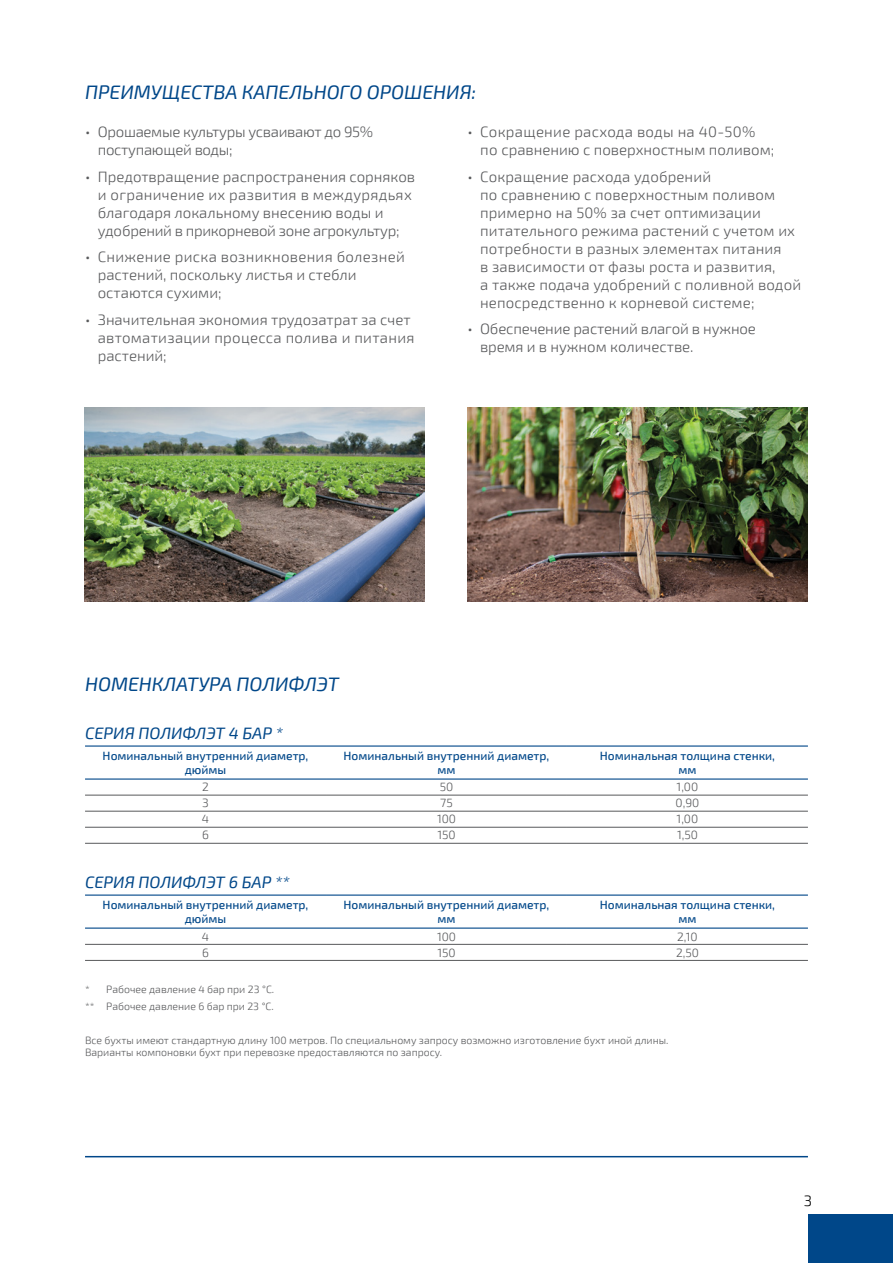
<style>
.page{position:relative;width:893px;height:1263px;background:#fff}
.page>*{position:absolute;margin:0;border:0;box-sizing:border-box;transform-origin:0 0}
.t1{font:italic 19.5px "Exo 2";color:#004789}
.t2{font:italic 16.5px "Exo 2";color:#004789}
.t3{font:300 15px/18px "Exo 2";letter-spacing:.005em;color:#58595b}
.t4{font:300 15px/18px "Exo 2";letter-spacing:-.02em;color:#58595b}
.t5{font:300 15px "Exo 2";color:#000}
.t6{font:500 12px/14.4px "Exo 2";color:#004789;text-align:center}
.t7{font:300 12px "Exo 2";color:#58595b}
.t8{font:300 10.5px/16.8px "Exo 2";color:#58595b}
</style>
<div class="page">
<div style="left:808px;top:1214px;width:85px;height:49px;background:#004789"></div>
<hr style="left:85px;top:1156px;width:723px;height:1px;background:#004789">
<hr style="left:326px;top:827px;width:241px;height:1px;background:#58595b">
<hr style="left:567px;top:827px;width:241px;height:1px;background:#58595b">
<hr style="left:85px;top:843px;width:241px;height:1px;background:#58595b">
<hr style="left:326px;top:843px;width:241px;height:1px;background:#58595b">
<hr style="left:567px;top:843px;width:241px;height:1px;background:#58595b">
<hr style="left:85px;top:745px;width:241px;height:2px;background:#004789">
<hr style="left:326px;top:745px;width:241px;height:2px;background:#004789">
<hr style="left:567px;top:745px;width:241px;height:2px;background:#004789">
<hr style="left:85px;top:778px;width:241px;height:2px;background:#004789">
<hr style="left:326px;top:778px;width:241px;height:2px;background:#004789">
<hr style="left:567px;top:778px;width:241px;height:2px;background:#004789">
<hr style="left:326px;top:811px;width:241px;height:1px;background:#58595b">
<hr style="left:567px;top:811px;width:241px;height:1px;background:#58595b">
<hr style="left:85px;top:811px;width:241px;height:1px;background:#58595b">
<hr style="left:85px;top:827px;width:241px;height:1px;background:#58595b">
<hr style="left:85px;top:795px;width:241px;height:1px;background:#58595b">
<hr style="left:326px;top:795px;width:241px;height:1px;background:#58595b">
<hr style="left:567px;top:795px;width:241px;height:1px;background:#58595b">
<hr style="left:326px;top:944px;width:241px;height:1px;background:#58595b">
<hr style="left:567px;top:944px;width:241px;height:1px;background:#58595b">
<hr style="left:85px;top:960px;width:241px;height:1px;background:#58595b">
<hr style="left:326px;top:960px;width:241px;height:1px;background:#58595b">
<hr style="left:567px;top:960px;width:241px;height:1px;background:#58595b">
<hr style="left:85px;top:894px;width:241px;height:2px;background:#004789">
<hr style="left:326px;top:894px;width:241px;height:2px;background:#004789">
<hr style="left:567px;top:894px;width:241px;height:2px;background:#004789">
<hr style="left:85px;top:927px;width:241px;height:2px;background:#004789">
<hr style="left:326px;top:927px;width:241px;height:2px;background:#004789">
<hr style="left:567px;top:927px;width:241px;height:2px;background:#004789">
<hr style="left:85px;top:944px;width:241px;height:1px;background:#58595b">
<img style="left:84px;top:407px;width:340px;height:194px">
<img style="left:467px;top:407px;width:340px;height:194px">
<h1 class="t1" style="left:85px;top:80px;width:393px">ПРЕИМУЩЕСТВА КАПЕЛЬНОГО ОРОШЕНИЯ:</h1>
<p class="t4" style="left:98px;top:123px;width:277px;text-indent:-13px">• Орошаемые культуры усваивают до 95% поступающей воды;</p>
<p class="t3" style="left:98px;top:168px;width:319px;text-indent:-13px">• Предотвращение распространения сорняков и ограничение их развития в междурядьях благодаря локальному внесению воды и удобрений в прикорневой зоне агрокультур;</p>
<p class="t3" style="left:98px;top:248px;width:309px;text-indent:-13px">• Снижение риска возникновения болезней растений, поскольку листья и стебли остаются сухими;</p>
<p class="t3" style="left:98px;top:311px;width:318px;text-indent:-13px">• Значительная экономия трудозатрат за счет автоматизации процесса полива и питания растений;</p>
<p class="t3" style="left:480px;top:123px;width:296px;text-indent:-13px">• Сокращение расхода воды на 40-50% по сравнению с поверхностным поливом;</p>
<p class="t3" style="left:480px;top:168px;width:322px;text-indent:-13px">• Сокращение расхода удобрений<br>по сравнению с поверхностным поливом примерно на 50% за счет оптимизации питательного режима растений с учетом их потребности в разных элементах питания<br>в зависимости от фазы роста и развития,<br>а также подача удобрений с поливной водой непосредственно к корневой системе;</p>
<p class="t3" style="left:480px;top:320px;width:277px;text-indent:-13px">• Обеспечение растений влагой в нужное время и в нужном количестве.</p>
<h1 class="t1" style="left:85px;top:673px;width:255px">НОМЕНКЛАТУРА ПОЛИФЛЭТ</h1>
<p class="t2" style="left:85px;top:723px;width:200px">СЕРИЯ ПОЛИФЛЭТ 4 БАР *</p>
<p class="t6" style="left:103px;top:748px;width:207px">Номинальный внутренний диаметр, дюймы</p>
<p class="t6" style="left:344px;top:748px;width:207px">Номинальный внутренний диаметр, мм</p>
<p class="t6" style="left:600px;top:748px;width:177px">Номинальная толщина стенки, мм</p>
<p class="t7" style="left:202px;top:780px;width:8px">2</p>
<p class="t7" style="left:440px;top:780px;width:15px">50</p>
<p class="t7" style="left:677px;top:780px;width:23px">1,00</p>
<p class="t7" style="left:202px;top:796px;width:8px">3</p>
<p class="t7" style="left:440px;top:796px;width:14px">75</p>
<p class="t7" style="left:676px;top:796px;width:25px">0,90</p>
<p class="t7" style="left:202px;top:812px;width:9px">4</p>
<p class="t7" style="left:437px;top:812px;width:20px">100</p>
<p class="t7" style="left:677px;top:812px;width:23px">1,00</p>
<p class="t7" style="left:202px;top:828px;width:8px">6</p>
<p class="t7" style="left:437px;top:828px;width:20px">150</p>
<p class="t7" style="left:677px;top:828px;width:22px">1,50</p>
<p class="t2" style="left:85px;top:872px;width:206px">СЕРИЯ ПОЛИФЛЭТ 6 БАР **</p>
<p class="t6" style="left:103px;top:897px;width:207px">Номинальный внутренний диаметр, дюймы</p>
<p class="t6" style="left:344px;top:897px;width:207px">Номинальный внутренний диаметр, мм</p>
<p class="t6" style="left:600px;top:897px;width:177px">Номинальная толщина стенки, мм</p>
<p class="t7" style="left:202px;top:929px;width:9px">4</p>
<p class="t7" style="left:437px;top:929px;width:20px">100</p>
<p class="t7" style="left:677px;top:929px;width:22px">2,10</p>
<p class="t7" style="left:202px;top:945px;width:8px">6</p>
<p class="t7" style="left:437px;top:945px;width:20px">150</p>
<p class="t7" style="left:676px;top:945px;width:24px">2,50</p>
<p class="t8" style="left:85px;top:981px;width:191px">* Рабочее давление 4 бар при 23 °С. ** Рабочее давление 6 бар при 23 °С.</p>
<p class="t8" style="left:85px;top:1034px;width:585px;line-height:12.6px">Все бухты имеют стандартную длину 100 метров. По специальному запросу возможно изготовление бухт иной длины.<br>Варианты компоновки бухт при перевозке предоставляются по запросу.</p>
<p class="t5" style="left:804px;top:1192px;width:10px">3</p>
</div>
